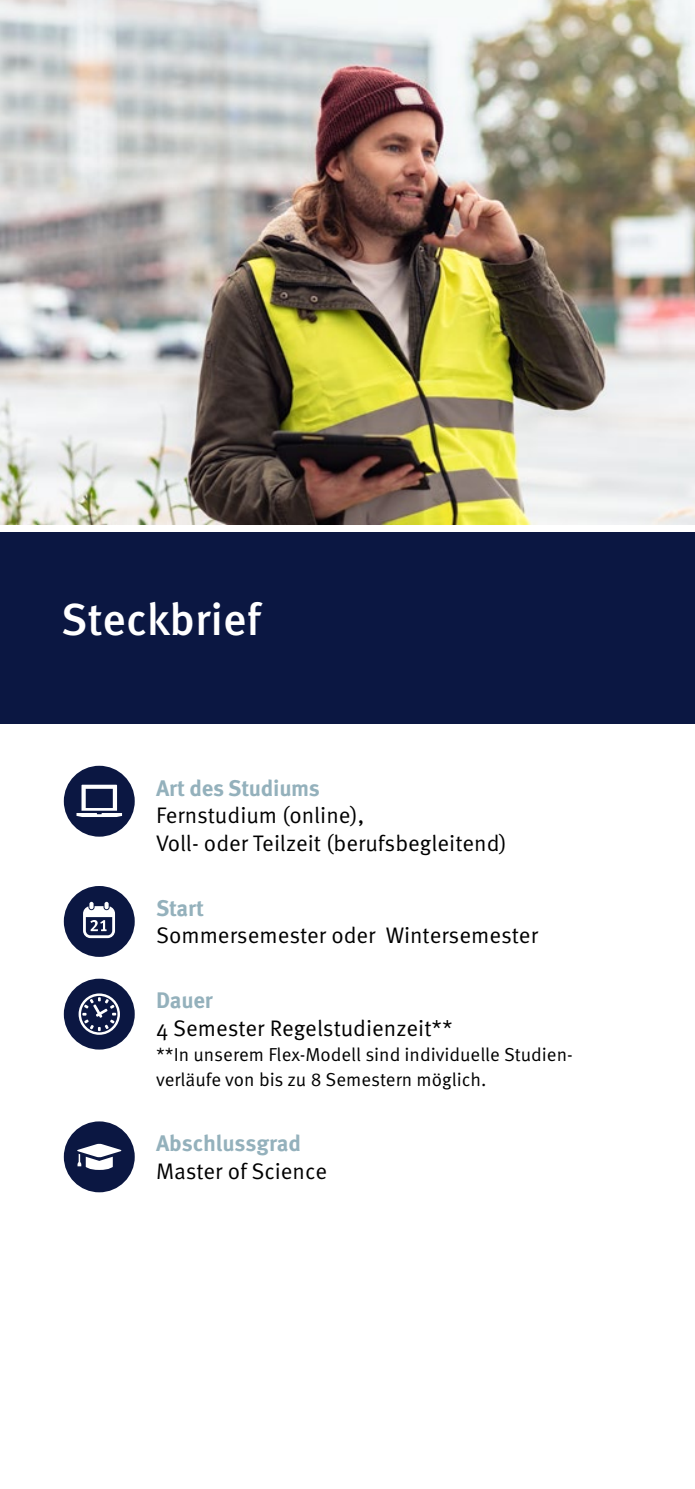
<style>
.page{position:relative;width:695px;height:1489px;background:#fff}
.page>*{position:absolute;margin:0;border:0;box-sizing:border-box;transform-origin:0 0}
.t1{font:500 45px "Meta OT";color:#fff}
.t2{font:22.5px/27.5px "Meta OT Norm";color:#000}
.t3{font:700 22.5px "Meta OT";letter-spacing:-.01em;color:#94b1bc}
.t4{font:18.75px/25px "Meta OT Norm";color:#000}
</style>
<div class="page">
<div style="left:64px;top:765px;width:71px;height:71px;background:#0b1742;border-radius:50%"></div>
<svg style="left:76px;top:784px;width:46px;height:33px"></svg>
<div style="left:64px;top:886px;width:71px;height:70px;background:#0b1742;border-radius:50%"></div>
<svg style="left:83px;top:901px;width:32px;height:37px"></svg>
<div style="left:64px;top:978px;width:71px;height:71px;background:#0b1742;border-radius:50%"></div>
<svg style="left:79px;top:993px;width:41px;height:41px"></svg>
<div style="left:64px;top:1121px;width:71px;height:71px;background:#0b1742;border-radius:50%"></div>
<svg style="left:77px;top:1143px;width:45px;height:26px"></svg>
<div style="left:0;top:531px;width:694px;height:192px;background:#0b1742"></div>
<img style="left:0;top:0;width:694px;height:524px">
<h1 class="t1" style="left:61px;top:591px;width:202px">Steckbrief</h1>
<p class="t3" style="left:156px;top:773px;width:165px">Art des Studiums</p>
<p class="t2" style="left:156px;top:801px;width:352px">Fernstudium (online),<br>Voll- oder Teilzeit (berufsbegleitend)</p>
<p class="t3" style="left:156px;top:893px;width:50px">Start</p>
<p class="t2" style="left:156px;top:921px;width:383px">Sommersemester oder Wintersemester</p>
<p class="t3" style="left:156px;top:986px;width:58px">Dauer</p>
<p class="t2" style="left:156px;top:1014px;width:298px">4 Semester Regelstudienzeit**</p>
<p class="t4" style="left:156px;top:1042px;width:416px">**In unserem Flex-Modell sind individuelle Studien&shy;verläufe von bis zu 8 Semestern möglich.</p>
<p class="t3" style="left:156px;top:1128px;width:147px">Abschlussgrad</p>
<p class="t2" style="left:156px;top:1157px;width:172px">Master of Science</p>
</div>
